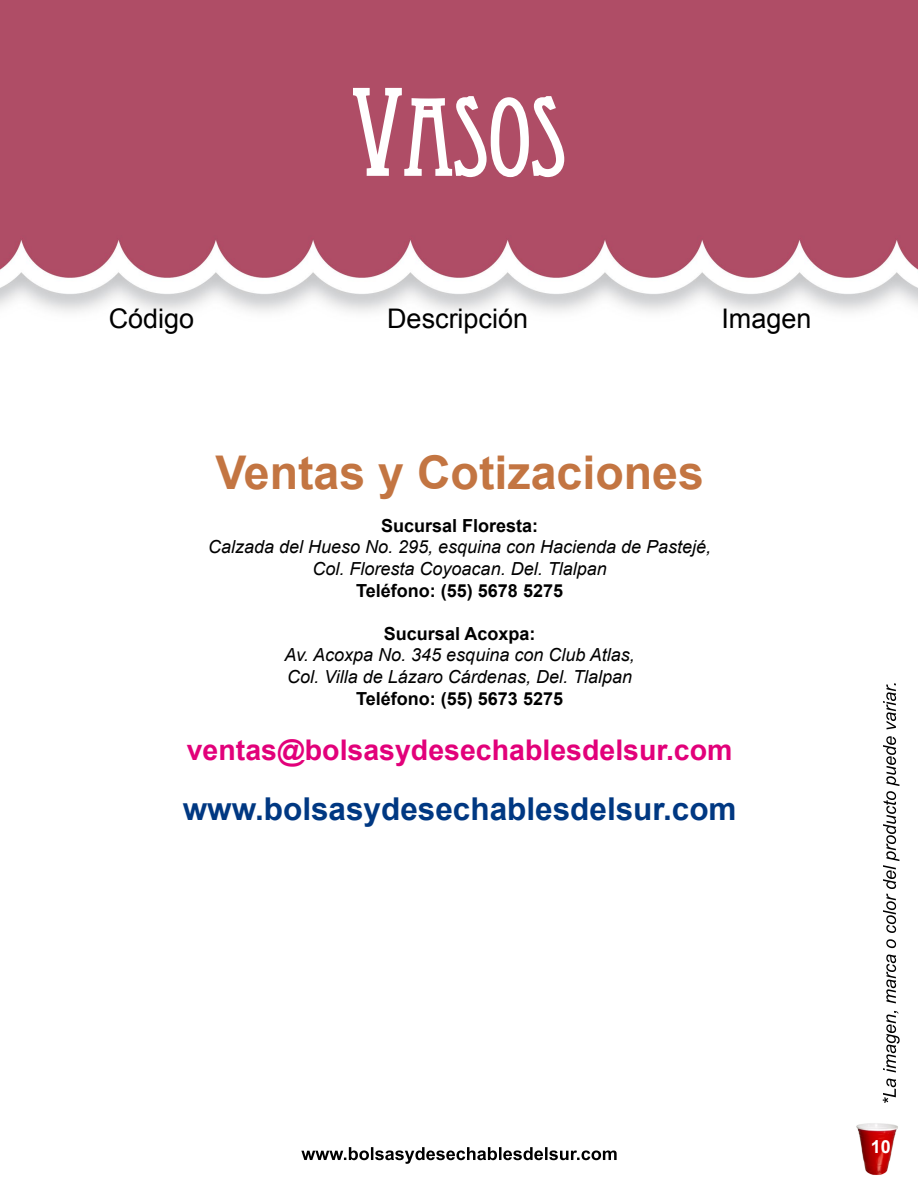
<style>
.page{position:relative;width:918px;height:1188px;background:#fff}
.page>*{position:absolute;margin:0;border:0;box-sizing:border-box;transform-origin:0 0}
.t1{font:105px "Eccentric Std";color:#fff}
.t2{font:700 46.5px "Arial";color:#c37542}
.t3{font:700 31.5px "Arial";color:#003882}
.t4{font:700 28.5px "Arial";color:#e2007a}
.t5{font:27px "Arial";color:#000}
.t6{font:italic 18px/21.6px "Arial";color:#000;text-align:center}
.t7{font:700 18px "Arial";color:#000}
.t8{font:700 18px "Arial";color:#fff}
.s1{font-size:120px}
</style>
<div class="page">
<img style="left:0;top:0;width:918px;height:1175px">
<svg style="left:351px;top:86px;width:215px;height:93px"></svg>
<svg style="left:883px;top:683px;width:17px;height:420px"></svg>
<svg style="left:301px;top:1147px;width:316px;height:17px"></svg>
<h1 class="t1" style="left:352px;top:77px;width:216px"><span class="s1">V</span>ASOS</h1>
<h3 class="t5" style="left:109px;top:301px;width:87px">Código</h3>
<h3 class="t5" style="left:387px;top:301px;width:143px">Descripción</h3>
<h3 class="t5" style="left:721px;top:301px;width:92px">Imagen</h3>
<h2 class="t2" style="left:215px;top:441px;width:490px">Ventas y Cotizaciones</h2>
<p class="t7" style="left:381px;top:513px;width:159px">Sucursal Floresta:</p>
<p class="t6" style="left:208px;top:536px;width:505px">Calzada del Hueso No. 295, esquina con Hacienda de Pastejé,<br>Col. Floresta Coyoacan. Del. Tlalpan</p>
<p class="t7" style="left:356px;top:578px;width:208px">Teléfono: (55) 5678 5275</p>
<p class="t7" style="left:384px;top:621px;width:153px">Sucursal Acoxpa:</p>
<p class="t6" style="left:285px;top:644px;width:352px;text-align:left">Av. Acoxpa No. 345 esquina con Club Atlas,<br>Col. Villa de Lázaro Cárdenas, Del. Tlalpan</p>
<p class="t7" style="left:356px;top:686px;width:208px">Teléfono: (55) 5673 5275</p>
<h3 class="t4" style="left:187px;top:731px;width:547px">ventas@bolsasydesechablesdelsur.com</h3>
<h3 class="t3" style="left:183px;top:788px;width:555px">www.bolsasydesechablesdelsur.com</h3>
<p class="t8" style="left:871px;top:1135px;width:22px">10</p>
</div>
